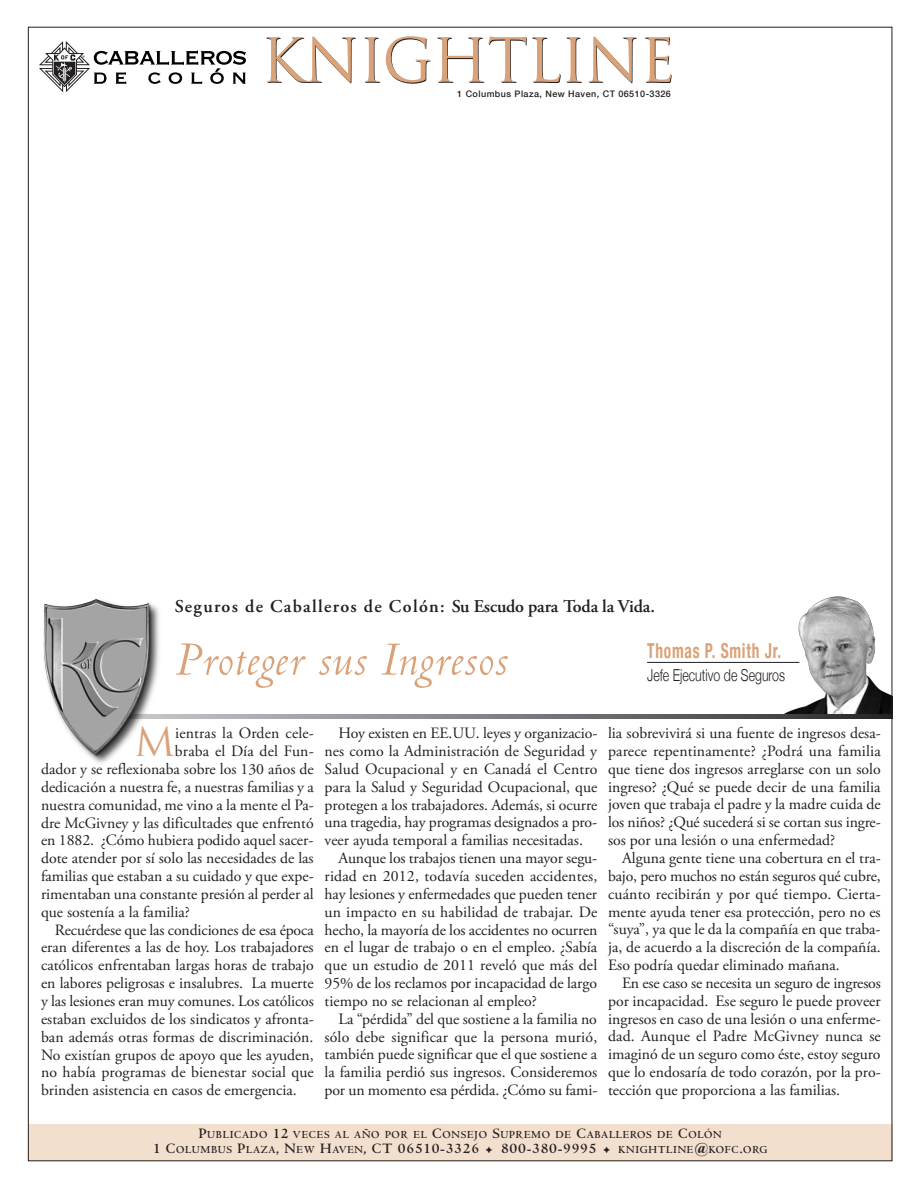
<style>
.page{position:relative;width:918px;height:1188px;background:#fff}
.page>*{position:absolute;margin:0;border:0;box-sizing:border-box;transform-origin:0 0}
.t1{font:59.25px "Trajan Pro";letter-spacing:-.025em;color:#231f20}
.t2{font:italic 51px "Centaur MT Std";letter-spacing:.02em;color:#daa279}
.t3{font:39px "Trajan Pro";color:#daa279}
.t4{font:700 condensed 20.7px "Helvetica Neue";letter-spacing:.05em;color:#daa279;scale:.75 1}
.t5{font:600 18px "Adobe Garamond Pro";letter-spacing:.07em;color:#231f20}
.t6{font:300 16.5px "Helvetica Neue";color:#231f20;scale:.75 1}
.t7{font:15.75px/17.9px "Adobe Garamond Pro";color:#231f20;text-align:justify}
.t8{font:700 15px "Centaur MT Std";letter-spacing:.05em;color:#231f20}
.t9{font:700 11.25px "Centaur MT Std";letter-spacing:.065em;color:#231f20}
.t10{font:500 9px "Helvetica Neue";letter-spacing:.05em;color:#231f20}
.s1{font-size:15px}
.s2{font-family:"Adobe Garamond Pro";font-weight:600;font-size:14.55px}
.s3{font-size:11.25px}
</style>
<div class="page">
<div style="left:28px;top:1125px;width:864px;height:36px;background:#f3dfce"></div>
<img style="left:780px;top:596px;width:110px;height:118px">
<hr style="left:647px;top:662px;width:152px;height:1px;background:#231f20">
<svg style="left:182px;top:714px;width:708px;height:4px;background:#757678"></svg>
<svg style="left:40px;top:41px;width:206px;height:51px"></svg>
<img style="left:43px;top:598px;width:115px;height:163px">
<h1 class="t1" style="left:261px;top:38px;width:416px">KNIGHTLINE</h1>
<p class="t10" style="left:457px;top:88px;width:215px">1 Columbus Plaza, New Haven, CT 06510-3326</p>
<p class="t5" style="left:175px;top:599px;width:482px">Seguros de Caballeros de Colón: Su Escudo para Toda la Vida.</p>
<h2 class="t2" style="left:175px;top:641px;width:334px">Proteger sus Ingresos</h2>
<h3 class="t4" style="left:647px;top:639px;width:180px">Thomas P. Smith Jr.</h3>
<p class="t6" style="left:647px;top:665px;width:186px">Jefe Ejecutivo de Seguros</p>
<h3 class="t3" style="left:134px;top:727px;width:42px">M</h3>
<p class="t7" style="left:175px;top:726px;width:140px">ientras la Orden cele-</p>
<p class="t7" style="left:175px;top:744px;width:140px">braba el Día del Fun-</p>
<p class="t7" style="left:41px;top:761px;width:274px">dador y se reflexionaba sobre los 130 años de</p>
<p class="t7" style="left:41px;top:779px;width:274px">dedicación a nuestra fe, a nuestras familias y a</p>
<p class="t7" style="left:41px;top:797px;width:274px">nuestra comunidad, me vino a la mente el Pa-</p>
<p class="t7" style="left:41px;top:815px;width:274px">dre McGivney y las dificultades que enfrentó</p>
<p class="t7" style="left:41px;top:833px;width:274px">en 1882. ¿Cómo hubiera podido aquel sacer-</p>
<p class="t7" style="left:41px;top:851px;width:274px">dote atender por sí solo las necesidades de las</p>
<p class="t7" style="left:41px;top:869px;width:274px">familias que estaban a su cuidado y que expe-</p>
<p class="t7" style="left:41px;top:886px;width:274px">rimentaban una constante presión al perder al</p>
<p class="t7" style="left:41px;top:904px;width:150px">que sostenía a la familia?</p>
<p class="t7" style="left:55px;top:922px;width:260px">recuérdese que las condiciones de esa época</p>
<p class="t7" style="left:41px;top:940px;width:274px">eran diferentes a las de hoy. Los trabajadores</p>
<p class="t7" style="left:41px;top:958px;width:274px">católicos enfrentaban largas horas de trabajo</p>
<p class="t7" style="left:41px;top:976px;width:274px">en labores peligrosas e insalubres. La muerte</p>
<p class="t7" style="left:41px;top:993px;width:274px">y las lesiones eran muy comunes. Los católicos</p>
<p class="t7" style="left:41px;top:1011px;width:274px">estaban excluidos de los sindicatos y afronta-</p>
<p class="t7" style="left:41px;top:1029px;width:274px">ban además otras formas de discriminación.</p>
<p class="t7" style="left:41px;top:1047px;width:274px">No existían grupos de apoyo que les ayuden,</p>
<p class="t7" style="left:41px;top:1065px;width:274px">no había programas de bienestar social que</p>
<p class="t7" style="left:41px;top:1083px;width:257px">brinden asistencia en casos de emergencia.</p>
<p class="t7" style="left:339px;top:726px;width:260px">Hoy existen en EE.UU. leyes y organizacio-</p>
<p class="t7" style="left:325px;top:744px;width:274px">nes como la Administración de Seguridad y</p>
<p class="t7" style="left:325px;top:761px;width:274px">Salud Ocupacional y en Canadá el Centro</p>
<p class="t7" style="left:325px;top:779px;width:274px">para la Salud y Seguridad Ocupacional, que</p>
<p class="t7" style="left:325px;top:797px;width:274px">protegen a los trabajadores. Además, si ocurre</p>
<p class="t7" style="left:325px;top:815px;width:274px">una tragedia, hay programas designados a pro-</p>
<p class="t7" style="left:325px;top:833px;width:260px">veer ayuda temporal a familias necesitadas.</p>
<p class="t7" style="left:339px;top:851px;width:260px">Aunque los trabajos tienen una mayor segu-</p>
<p class="t7" style="left:325px;top:868px;width:274px">ridad en 2012, todavía suceden accidentes,</p>
<p class="t7" style="left:325px;top:886px;width:274px">hay lesiones y enfermedades que pueden tener</p>
<p class="t7" style="left:325px;top:904px;width:274px">un impacto en su habilidad de trabajar. De</p>
<p class="t7" style="left:325px;top:922px;width:274px">hecho, la mayoría de los accidentes no ocurren</p>
<p class="t7" style="left:325px;top:940px;width:274px">en el lugar de trabajo o en el empleo. ¿Sabía</p>
<p class="t7" style="left:325px;top:958px;width:274px">que un estudio de 2011 reveló que más del</p>
<p class="t7" style="left:325px;top:975px;width:274px">95% de los reclamos por incapacidad de largo</p>
<p class="t7" style="left:325px;top:993px;width:214px">tiempo no se relacionan al empleo?</p>
<p class="t7" style="left:339px;top:1011px;width:260px">La “pérdida” del que sostiene a la familia no</p>
<p class="t7" style="left:325px;top:1029px;width:274px">sólo debe significar que la persona murió,</p>
<p class="t7" style="left:325px;top:1047px;width:274px">también puede significar que el que sostiene a</p>
<p class="t7" style="left:325px;top:1065px;width:274px">la familia perdió sus ingresos. Consideremos</p>
<p class="t7" style="left:325px;top:1083px;width:274px">por un momento esa pérdida. ¿Cómo su fami-</p>
<p class="t7" style="left:608px;top:726px;width:274px">lia sobrevivirá si una fuente de ingresos desa&shy;parece repentinamente? ¿Podrá una familia que tiene dos ingresos arreglarse con un solo ingreso? ¿Qué se puede decir de una familia joven que trabaja el padre y la madre cuida de los niños? ¿Qué sucederá si se cortan sus ingre&shy;sos por una lesión o una enfermedad?</p>
<p class="t7" style="left:608px;top:850px;width:274px;text-indent:14px">Alguna gente tiene una cobertura en el tra&shy;bajo, pero muchos no están seguros qué cubre, cuánto recibirán y por qué tiempo. Cierta&shy;mente ayuda tener esa protección, pero no es “suya”, ya que le da la compañía en que traba&shy;ja, de acuerdo a la discreción de la compañía.<br>Eso podría quedar eliminado mañana.</p>
<p class="t7" style="left:608px;top:975px;width:274px;text-indent:14px">En ese caso se necesita un seguro de ingresos por incapacidad. Ese seguro le puede proveer ingresos en caso de una lesión o una enferme&shy;dad. Aunque el Padre McGivney nunca se imaginó de un seguro como éste, estoy seguro que lo endosaría de todo corazón, por la pro&shy;tección que proporciona a las familias.</p>
<p class="t9" style="left:199px;top:1131px;width:524px"><span class="s1">P</span>UBLICADO <span class="s2">1</span><span class="s1">2</span> VECES AL AÑO POR EL <span class="s1">C</span>ONSEJO <span class="s1">S</span>UPREMO DE <span class="s1">C</span>ABALLEROS DE <span class="s1">C</span>OLÓN</p>
<p class="t8" style="left:153px;top:1143px;width:328px"><span class="s2">1</span> C<span class="s3">OLUMBUS</span> P<span class="s3">LAZA</span>, N<span class="s3">EW</span> H<span class="s3">AVEN</span>, CT 065<span class="s2">1</span>0-3326</p>
<p class="t8" style="left:501px;top:1143px;width:97px">800-380-9995</p>
<p class="t9" style="left:619px;top:1146px;width:150px">KNIGHTLINE<span class="s1">@</span>KOFC<span class="s1">.</span>ORG</p>
</div>
